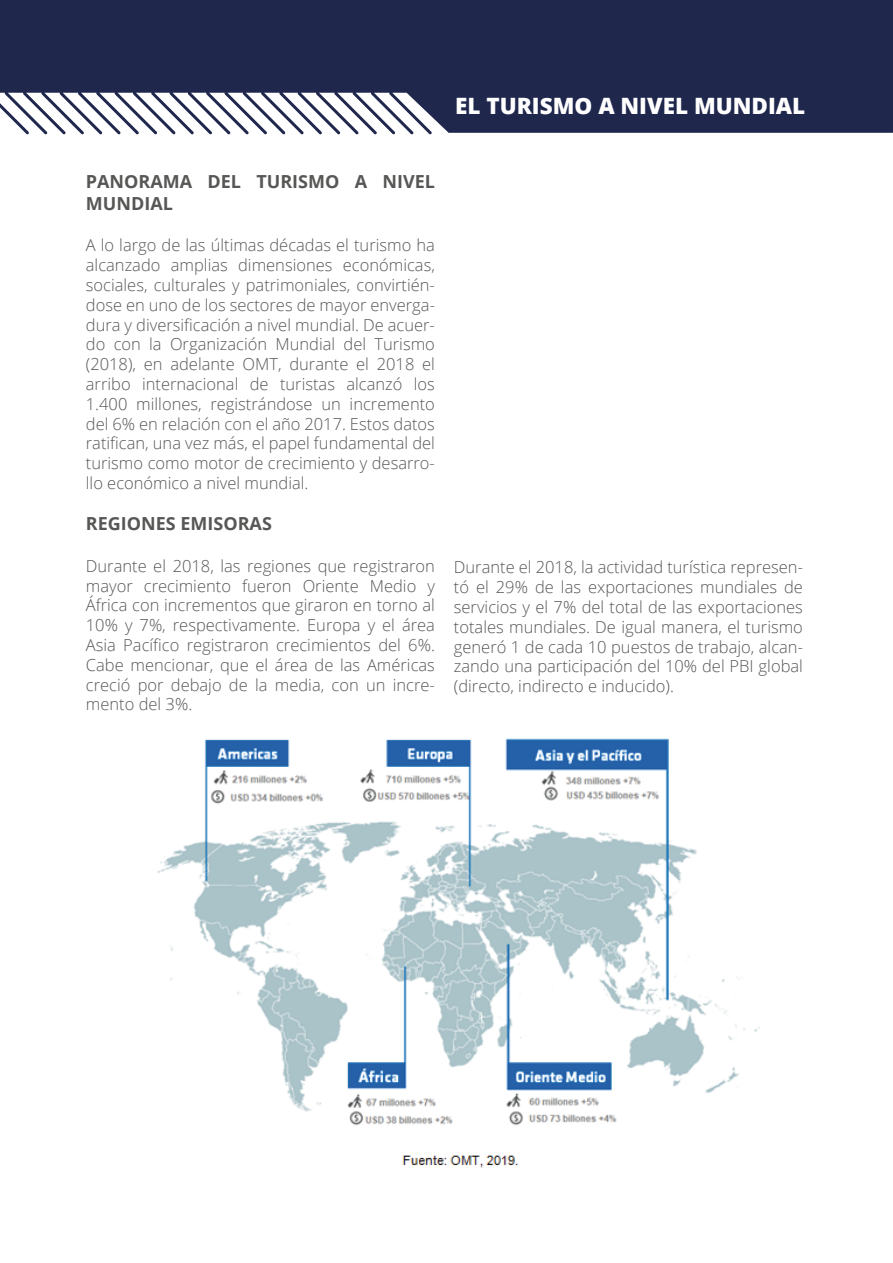
<style>
.page{position:relative;width:893px;height:1263px;background:#fff}
.page>*{position:absolute;margin:0;border:0;box-sizing:border-box;transform-origin:0 0}
.t1{font:800 22.5px "Open Sans";color:#fff}
.t2{font:700 18px/21.6px "Open Sans";color:#575756}
.t3{font:300 16.5px/19.8px "Open Sans";color:#575756;text-align:justify}
</style>
<div class="page">
<svg style="left:0;top:0;width:893px;height:134px;background:#3a4062"></svg>
<img style="left:157px;top:738px;width:603px;height:430px">
<h1 class="t1" style="left:455px;top:89px;width:352px">EL TURISMO A NIVEL MUNDIAL</h1>
<p class="t2" style="left:86px;top:171px;width:351px">PANORAMA DEL TURISMO A NIVEL<br>MUNDIAL</p>
<p class="t3" style="left:86px;top:235px;width:351px">A lo largo de las últimas décadas el turismo ha alcanzado amplias dimensiones económicas, sociales, culturales y patrimoniales, convirtién&shy;dose en uno de los sectores de mayor enverga&shy;dura y diversificación a nivel mundial. De acuer&shy;do con la Organización Mundial del Turismo (2018), en adelante OMT, durante el 2018 el arribo internacional de turistas alcanzó los 1.400 millones, registrándose un incremento del 6% en relación con el año 2017. Estos datos ratifican, una vez más, el papel fundamental del turismo como motor de crecimiento y desarro&shy;llo económico a nivel mundial.</p>
<p class="t2" style="left:86px;top:513px;width:188px">REGIONES EMISORAS</p>
<p class="t3" style="left:86px;top:555px;width:351px">Durante el 2018, las regiones que registraron mayor crecimiento fueron Oriente Medio y África con incrementos que giraron en torno al 10% y 7%, respectivamente. Europa y el área Asia Pacífico registraron crecimientos del 6%.<br>Cabe mencionar, que el área de las Américas creció por debajo de la media, con un incre&shy;mento del 3%.</p>
<p class="t3" style="left:454px;top:557px;width:351px">Durante el 2018, la actividad turística represen&shy;tó el 29% de las exportaciones mundiales de servicios y el 7% del total de las exportaciones totales mundiales. De igual manera, el turismo generó 1 de cada 10 puestos de trabajo, alcan&shy;zando una participación del 10% del PBI global (directo, indirecto e inducido).</p>
</div>
